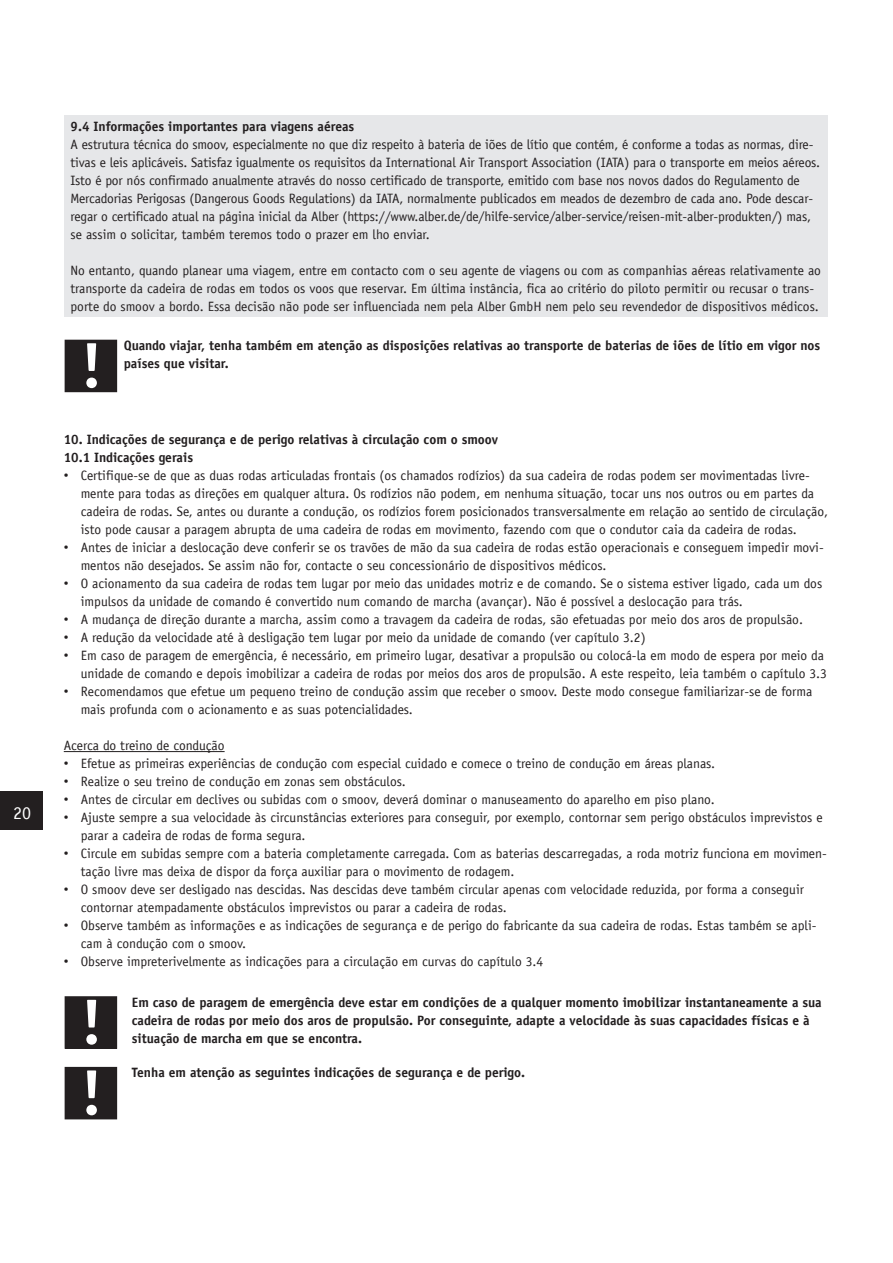
<style>
.page{position:relative;width:893px;height:1263px;background:#fff}
.page>*{position:absolute;margin:0;border:0;box-sizing:border-box;transform-origin:0 0}
.t1{font:18px "Officina Sans LT";color:#fff}
.t2{font:13.5px/18px "Officina Sans LT";color:#231f20}
.t3{font:700 13.5px/18px "Officina Sans LT";color:#231f20}
.s1{font-family:"Arial"}
</style>
<div class="page">
<div style="left:0;top:791px;width:43px;height:38px;background:#231f20"></div>
<hr style="left:64px;top:751px;width:161px;height:1px;background:#231f20">
<div style="left:65px;top:116px;width:763px;height:201px;background:#e6e7e9"></div>
<div style="left:65px;top:340px;width:51px;height:51px;background:#231f20"></div>
<div style="left:65px;top:340px;width:52px;height:52px;border:2px solid #231f20"></div>
<svg style="left:86px;top:343px;width:11px;height:45px"></svg>
<div style="left:65px;top:997px;width:51px;height:51px;background:#231f20"></div>
<div style="left:65px;top:996px;width:52px;height:53px;border:2px solid #231f20"></div>
<svg style="left:86px;top:1000px;width:11px;height:45px"></svg>
<div style="left:65px;top:1068px;width:51px;height:51px;background:#231f20"></div>
<div style="left:65px;top:1067px;width:52px;height:52px;border:2px solid #231f20"></div>
<svg style="left:86px;top:1070px;width:11px;height:45px"></svg>
<h1 class="t1" style="left:13px;top:803px;width:20px">20</h1>
<p class="t3" style="left:71px;top:118px;width:285px">9.4 Informações importantes para viagens aéreas</p>
<p class="t2" style="left:71px;top:136px;width:751px">A estrutura técnica do smoov, especialmente no que diz respeito à bateria de iões de lítio que contém, é conforme a todas as normas, dire&shy;tivas e leis aplicáveis. Satisfaz igualmente os requisitos da International Air Transport Association (IATA) para o transporte em meios aéreos.<br>Isto é por nós confirmado anualmente através do nosso certificado de transporte, emitido com base nos novos dados do Regulamento de Mercadorias Perigosas (Dangerous Goods Regulations) da IATA, normalmente publicados em meados de dezembro de cada ano. Pode descar&shy;regar o certificado atual na página inicial da Alber (https://www.alber.de/de/hilfe-service/alber-service/reisen-mit-alber-produkten/) mas, se assim o solicitar, também teremos todo o prazer em lho enviar.</p>
<p class="t2" style="left:71px;top:262px;width:752px">No entanto, quando planear uma viagem, entre em contacto com o seu agente de viagens ou com as companhias aéreas relativamente ao transporte da cadeira de rodas em todos os voos que reservar. Em última instância, fica ao critério do piloto permitir ou recusar o trans&shy;porte do smoov a bordo. Essa decisão não pode ser influenciada nem pela Alber GmbH nem pelo seu revendedor de dispositivos médicos.</p>
<p class="t3" style="left:124px;top:336px;width:698px">Quando viajar, tenha também em atenção as disposições relativas ao transporte de baterias de iões de lítio em vigor nos países que visitar.</p>
<p class="t3" style="left:64px;top:430px;width:436px">10. Indicações de segurança e de perigo relativas à circulação com o smoov<br>10.1 Indicações gerais</p>
<p class="t2" style="left:81px;top:467px;width:749px;text-indent:-17px"><span class="s1">•</span> Certifique-se de que as duas rodas articuladas frontais (os chamados rodízios) da sua cadeira de rodas podem ser movimentadas livre&shy;mente para todas as direções em qualquer altura. Os rodízios não podem, em nenhuma situação, tocar uns nos outros ou em partes da cadeira de rodas. Se, antes ou durante a condução, os rodízios forem posicionados transversalmente em relação ao sentido de circulação, isto pode causar a paragem abrupta de uma cadeira de rodas em movimento, fazendo com que o condutor caia da cadeira de rodas.</p>
<p class="t2" style="left:81px;top:539px;width:744px;text-indent:-17px"><span class="s1">•</span> Antes de iniciar a deslocação deve conferir se os travões de mão da sua cadeira de rodas estão operacionais e conseguem impedir movi&shy;mentos não desejados. Se assim não for, contacte o seu concessionário de dispositivos médicos.</p>
<p class="t2" style="left:81px;top:575px;width:743px;text-indent:-17px"><span class="s1">•</span> O acionamento da sua cadeira de rodas tem lugar por meio das unidades motriz e de comando. Se o sistema estiver ligado, cada um dos impulsos da unidade de comando é convertido num comando de marcha (avançar). Não é possível a deslocação para trás.</p>
<p class="t2" style="left:64px;top:611px;width:741px"><span class="s1">•</span> A mudança de direção durante a marcha, assim como a travagem da cadeira de rodas, são efetuadas por meio dos aros de propulsão.</p>
<p class="t2" style="left:64px;top:629px;width:583px"><span class="s1">•</span> A redução da velocidade até à desligação tem lugar por meio da unidade de comando (ver capítulo 3.2)</p>
<p class="t2" style="left:64px;top:646px;width:765px;text-align:right"><span class="s1">•</span> Em caso de paragem de emergência, é necessário, em primeiro lugar, desativar a propulsão ou colocá-la em modo de espera por meio da unidade de comando e depois imobilizar a cadeira de rodas por meios dos aros de propulsão. A este respeito, leia também o capítulo 3.3</p>
<p class="t2" style="left:81px;top:682px;width:733px;text-indent:-17px"><span class="s1">•</span> Recomendamos que efetue um pequeno treino de condução assim que receber o smoov. Deste modo consegue familiarizar-se de forma mais profunda com o acionamento e as suas potencialidades.</p>
<p class="t2" style="left:64px;top:736px;width:162px">Acerca do treino de condução</p>
<p class="t2" style="left:64px;top:754px;width:653px"><span class="s1">•</span> Efetue as primeiras experiências de condução com especial cuidado e comece o treino de condução em áreas planas.</p>
<p class="t2" style="left:64px;top:772px;width:344px"><span class="s1">•</span> Realize o seu treino de condução em zonas sem obstáculos.</p>
<p class="t2" style="left:64px;top:790px;width:653px"><span class="s1">•</span> Antes de circular em declives ou subidas com o smoov, deverá dominar o manuseamento do aparelho em piso plano.</p>
<p class="t2" style="left:81px;top:808px;width:743px;text-indent:-17px"><span class="s1">•</span> Ajuste sempre a sua velocidade às circunstâncias exteriores para conseguir, por exemplo, contornar sem perigo obstáculos imprevistos e parar a cadeira de rodas de forma segura.</p>
<p class="t2" style="left:81px;top:844px;width:748px;text-indent:-17px"><span class="s1">•</span> Circule em subidas sempre com a bateria completamente carregada. Com as baterias descarregadas, a roda motriz funciona em movimen&shy;tação livre mas deixa de dispor da força auxiliar para o movimento de rodagem.</p>
<p class="t2" style="left:81px;top:880px;width:725px;text-indent:-17px"><span class="s1">•</span> O smoov deve ser desligado nas descidas. Nas descidas deve também circular apenas com velocidade reduzida, por forma a conseguir contornar atempadamente obstáculos imprevistos ou parar a cadeira de rodas.</p>
<p class="t2" style="left:81px;top:916px;width:737px;text-indent:-17px"><span class="s1">•</span> Observe também as informações e as indicações de segurança e de perigo do fabricante da sua cadeira de rodas. Estas também se apli&shy;cam à condução com o smoov.</p>
<p class="t2" style="left:64px;top:952px;width:481px"><span class="s1">•</span> Observe impreterivelmente as indicações para a circulação em curvas do capítulo 3.4</p>
<p class="t3" style="left:132px;top:993px;width:691px">Em caso de paragem de emergência deve estar em condições de a qualquer momento imobilizar instantaneamente a sua cadeira de rodas por meio dos aros de propulsão. Por conseguinte, adapte a velocidade às suas capacidades físicas e à situação de marcha em que se encontra.</p>
<p class="t3" style="left:132px;top:1063px;width:395px">Tenha em atenção as seguintes indicações de segurança e de perigo.</p>
</div>
